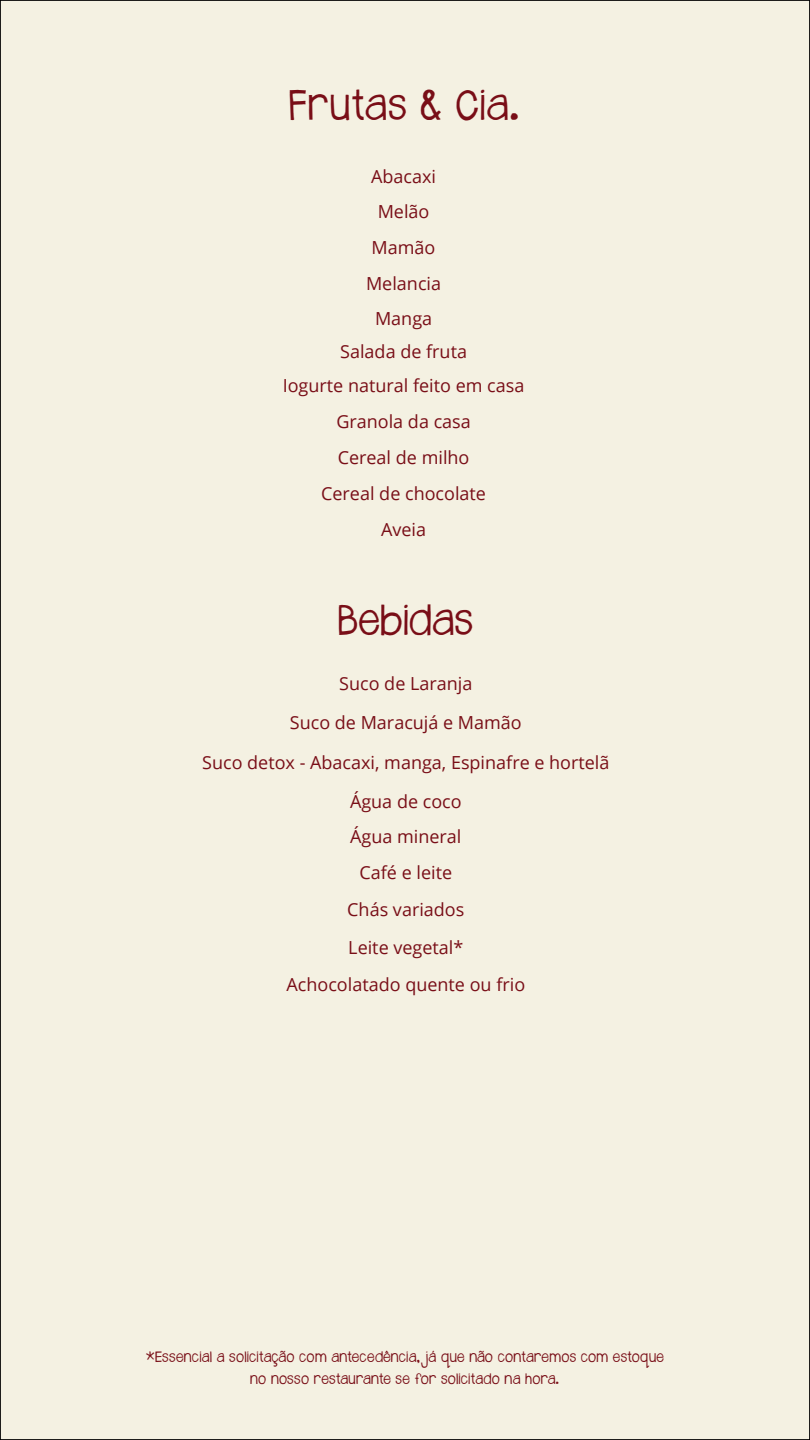
<style>
.page{position:relative;width:810px;height:1440px;background:#f4f1e2}
.page>*{position:absolute;margin:0;border:0;box-sizing:border-box;transform-origin:0 0}
.t1{font:34.5px "Janda Safeand Sound Solid";letter-spacing:.025em;color:#790e17}
.t2{font:34.5px "Janda Safeand Sound Solid";color:#790e17}
.t3{font:18px/35.2px "Open Sans";color:#790e17;text-align:center}
.t4{font:12px/22.5px "Janda Safeand Sound Solid";letter-spacing:.02em;color:#790e17;text-align:center}
</style>
<div class="page">
<h1 class="t1" style="left:289px;top:81px;width:234px">Frutas &amp; Cia.</h1>
<p class="t3" style="left:366px;top:158px;width:77px;line-height:35.7px">Abacaxi<br>Melão<br>Mamão<br>Melancia</p>
<p class="t3" style="left:283px;top:300px;width:243px">Manga<br>Salada de fruta<br>Iogurte natural feito em casa<br>Granola da casa<br>Cereal de milho<br>Cereal de chocolate<br>Aveia</p>
<h1 class="t2" style="left:338px;top:596px;width:136px">Bebidas</h1>
<p class="t3" style="left:290px;top:664px;width:234px;line-height:39px">Suco de Laranja<br>Suco de Maracujá e Mamão</p>
<p class="t3" style="left:202px;top:743px;width:409px;line-height:38.2px">Suco detox - Abacaxi, manga, Espinafre e hortelã<br>Água de coco</p>
<p class="t3" style="left:287px;top:817px;width:240px;line-height:37.1px">Água mineral<br>Café e leite<br>Chás variados<br>Leite vegetal*<br>Achocolatado quente ou frio</p>
<p class="t4" style="left:146px;top:1347px;width:520px">*Essencial a solicitação com antecedência, já que não contaremos com estoque no nosso restaurante se for solicitado na hora.</p>
</div>
